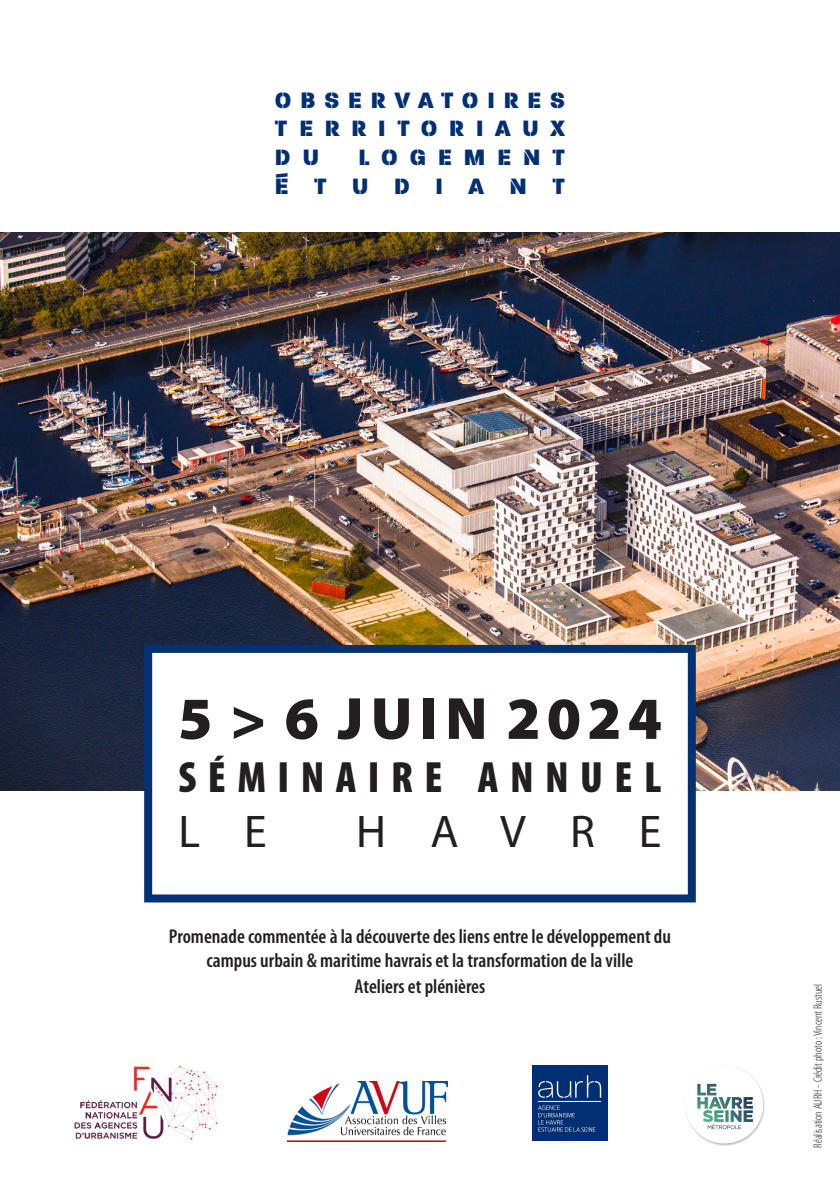
<style>
.page{position:relative;width:840px;height:1191px;background:#fff}
.page>*{position:absolute;margin:0;border:0;box-sizing:border-box;transform-origin:0 0}
.t1{font:900 60px "Myriad Pro";letter-spacing:.11em;color:#231f20}
.t2{font:46px "Myriad Pro";letter-spacing:.96em;color:#231f20}
.t3{font:900 condensed 44px "Myriad Pro";letter-spacing:.26em;color:#231f20}
.t4{font:800 24px "Paralucent Stencil";letter-spacing:.495em;color:#002f73}
.t5{font:800 24px "Paralucent Stencil";letter-spacing:.375em;color:#002f73}
.t6{font:800 24px "Paralucent Stencil";letter-spacing:1.065em;color:#002f73}
.t7{font:600 condensed 20px/24px "Myriad Pro";color:#231f20;text-align:center}
.t8{font:300 condensed 12px "Myriad Pro";color:#231f20}
</style>
<div class="page">
<img style="left:0;top:232px;width:839px;height:558px">
<div style="left:144px;top:645px;width:551px;height:257px;background:#fff;border:8px solid #043174"></div>
<img style="left:74px;top:1065px;width:144px;height:75px">
<img style="left:287px;top:1081px;width:160px;height:60px">
<svg style="left:685px;top:1066px;width:80px;height:80px"></svg>
<div style="left:531px;top:1065px;width:76px;height:76px;background:#002f73"></div>
<hr style="left:537px;top:1101px;width:63px;height:1px;background:#fff">
<svg style="left:538px;top:1075px;width:63px;height:22px"></svg>
<svg style="left:538px;top:1105px;width:57px;height:26px"></svg>
<p class="t5" style="left:275px;top:84px;width:291px">OBSERVATOIRES</p>
<p class="t4" style="left:275px;top:112px;width:291px">TERRITORIAUX</p>
<p class="t4" style="left:275px;top:141px;width:45px">D U</p>
<p class="t4" style="left:358px;top:141px;width:208px">LOGEMENT</p>
<p class="t6" style="left:275px;top:170px;width:291px">ÉTUDIANT</p>
<p class="t1" style="left:178px;top:678px;width:485px">5 &gt; 6 JUIN 2024</p>
<p class="t3" style="left:178px;top:749px;width:484px">SÉMINAIRE ANNUEL</p>
<p class="t2" style="left:178px;top:803px;width:90px">L E</p>
<p class="t2" style="left:356px;top:803px;width:307px">HAVRE</p>
<p class="t7" style="left:169px;top:923px;width:503px">Promenade commentée à la découverte des liens entre le développement du campus urbain &amp; maritime havrais et la transformation de la ville</p>
<p class="t7" style="left:354px;top:974px;width:132px">Ateliers et plénières</p>
<p class="t8" style="left:810px;top:1147px;width:165px;rotate:-90deg">Réalisation AURH - Crédit photo : Vincent Rustuel</p>
</div>
